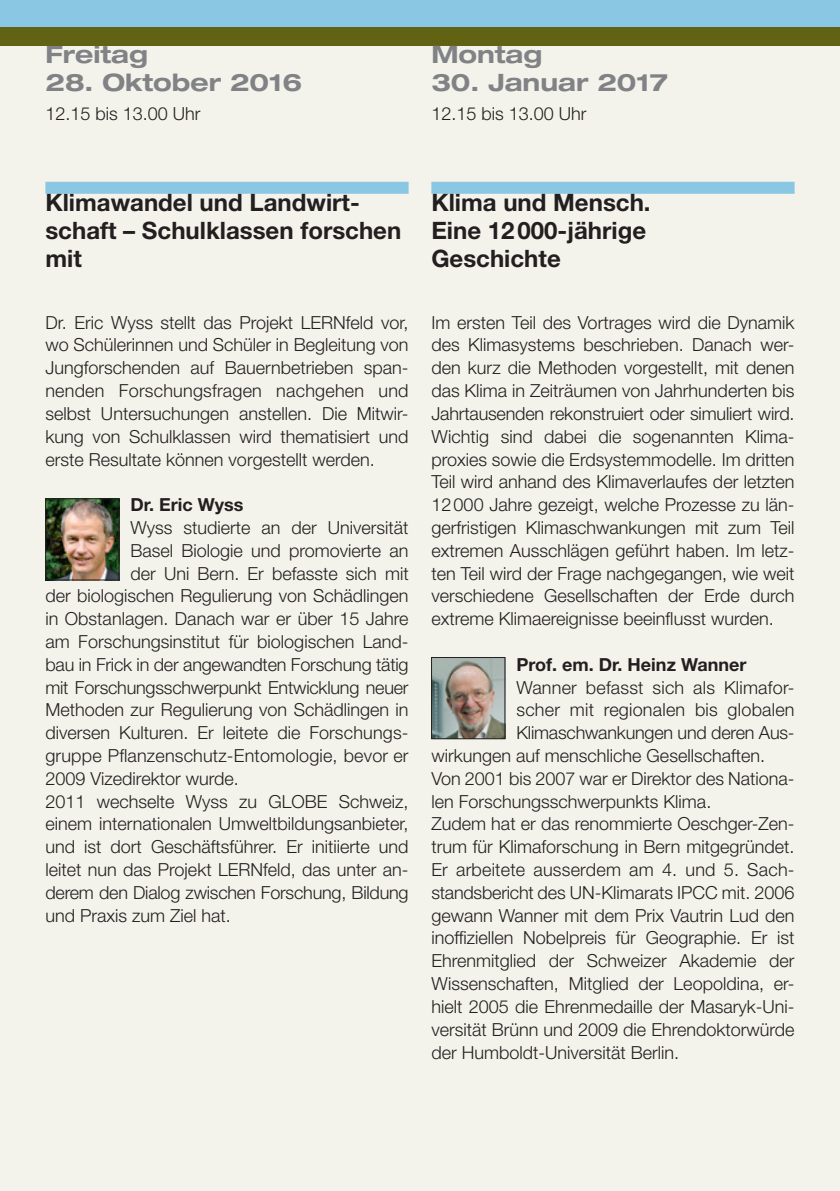
<style>
.page{position:relative;width:840px;height:1191px;background:#fff}
.page>*{position:absolute;margin:0;border:0;box-sizing:border-box;transform-origin:0 0}
.Vortragstitel{font:700 24px/28px "Helvetica Neue LT Pro";color:#231f20}
.Titel_grau{font:700 expanded 24px "Helvetica Neue LT Pro";color:#808285}
.t1{font:300 18px/22.8px "Helvetica Neue LT Pro";color:#231f20;text-align:justify}
.t2{font:700 18px "Helvetica Neue LT Pro";color:#231f20}
</style>
<div class="page">
<div style="left:0;top:0;width:839px;height:1191px;background:#f3f3eb"></div>
<div style="left:45px;top:182px;width:363px;height:12px;background:#8ac7e2"></div>
<div style="left:0;top:0;width:839px;height:27px;background:#8ac7e2"></div>
<div style="left:0;top:27px;width:839px;height:18px;background:#626214"></div>
<div style="left:431px;top:182px;width:363px;height:12px;background:#8ac7e2"></div>
<img style="left:47px;top:500px;width:70px;height:78px">
<div style="left:45px;top:498px;width:74px;height:82px;border:1px solid #231f20"></div>
<img style="left:433px;top:659px;width:70px;height:78px">
<div style="left:431px;top:657px;width:74px;height:82px;border:1px solid #231f20"></div>
<p class="Titel_grau" style="left:45px;top:38px;width:104px">Freitag</p>
<p class="Titel_grau" style="left:45px;top:67px;width:258px">28. Oktober 2016</p>
<p class="t1" style="left:45px;top:102px;width:157px">12.15 bis 13.00 Uhr</p>
<p class="Titel_grau" style="left:431px;top:38px;width:112px">Montag</p>
<p class="Titel_grau" style="left:431px;top:67px;width:238px">30. Januar 2017</p>
<p class="t1" style="left:431px;top:102px;width:157px">12.15 bis 13.00 Uhr</p>
<p class="Vortragstitel" style="left:45px;top:188px;width:357px">Klimawandel und Landwirt&shy;schaft – Schulklassen forschen mit</p>
<p class="t1" style="left:45px;top:310px;width:364px">Dr. Eric Wyss stellt das Projekt LERNfeld vor, wo Schülerinnen und Schüler in Begleitung von Jungforschenden auf Bauernbetrieben span&shy;nenden Forschungsfragen nachgehen und selbst Untersuchungen anstellen. Die Mitwir&shy;kung von Schulklassen wird thematisiert und erste Resultate können vorgestellt werden.</p>
<p class="t2" style="left:130px;top:493px;width:115px">Dr. Eric Wyss</p>
<p class="t1" style="left:130px;top:516px;width:279px">Wyss studierte an der Universität Basel Biologie und promovierte an der Uni Bern. Er befasste sich mit</p>
<p class="t1" style="left:45px;top:584px;width:364px">der biologischen Regulierung von Schädlingen in Obstanlagen. Danach war er über 15 Jahre am Forschungsinstitut für biologischen Land&shy;bau in Frick in der angewandten Forschung tätig mit Forschungsschwerpunkt Entwicklung neuer Methoden zur Regulierung von Schädlingen in diversen Kulturen. Er leitete die Forschungs&shy;gruppe Pflanzenschutz-Entomologie, bevor er 2009 Vizedirektor wurde.</p>
<p class="t1" style="left:45px;top:789px;width:364px">2011 wechselte Wyss zu GLOBE Schweiz, einem internationalen Umweltbildungsanbieter, und ist dort Geschäftsführer. Er initiierte und leitet nun das Projekt LERNfeld, das unter an&shy;derem den Dialog zwischen Forschung, Bildung und Praxis zum Ziel hat.</p>
<p class="Vortragstitel" style="left:431px;top:188px;width:221px">Klima und Mensch.</p>
<p class="Vortragstitel" style="left:431px;top:216px;width:216px">Eine 12000-jährige</p>
<p class="Vortragstitel" style="left:431px;top:244px;width:131px">Geschichte</p>
<p class="t1" style="left:431px;top:310px;width:364px;text-align:left">Im ersten Teil des Vortrages wird die Dynamik des Klimasystems beschrieben. Danach wer&shy;den kurz die Methoden vorgestellt, mit denen das Klima in Zeiträumen von Jahrhunderten bis Jahrtausenden rekonstruiert oder simuliert wird.<br>Wichtig sind dabei die sogenannten Klima&shy;proxies sowie die Erdsystemmodelle. Im dritten Teil wird anhand des Klimaverlaufes der letzten 12000 Jahre gezeigt, welche Prozesse zu län&shy;gerfristigen Klimaschwankungen mit zum Teil extremen Ausschlägen geführt haben. Im letz&shy;ten Teil wird der Frage nachgegangen, wie weit verschiedene Gesellschaften der Erde durch extreme Klimaereignisse beeinflusst wurden.</p>
<p class="t2" style="left:516px;top:653px;width:231px">Prof. em. Dr. Heinz Wanner</p>
<p class="t1" style="left:516px;top:675px;width:279px">Wanner befasst sich als Klimafor&shy;scher mit regionalen bis globalen Klimaschwankungen und deren Aus-</p>
<p class="t1" style="left:431px;top:744px;width:335px">wirkungen auf menschliche Gesellschaften.</p>
<p class="t1" style="left:431px;top:766px;width:364px">Von 2001 bis 2007 war er Direktor des Nationa&shy;len Forschungsschwerpunkts Klima.</p>
<p class="t1" style="left:431px;top:812px;width:364px">Zudem hat er das renommierte Oeschger-Zen&shy;trum für Klimaforschung in Bern mitgegründet.<br>Er arbeitete ausserdem am 4. und 5. Sach&shy;standsbericht des UN-Klimarats IPCC mit. 2006 gewann Wanner mit dem Prix Vautrin Lud den inoffiziellen Nobelpreis für Geographie. Er ist Ehrenmitglied der Schweizer Akademie der Wissenschaften, Mitglied der Leopoldina, er&shy;hielt 2005 die Ehrenmedaille der Masaryk-Uni&shy;versität Brünn und 2009 die Ehrendoktorwürde der Humboldt-Universität Berlin.</p>
</div>
